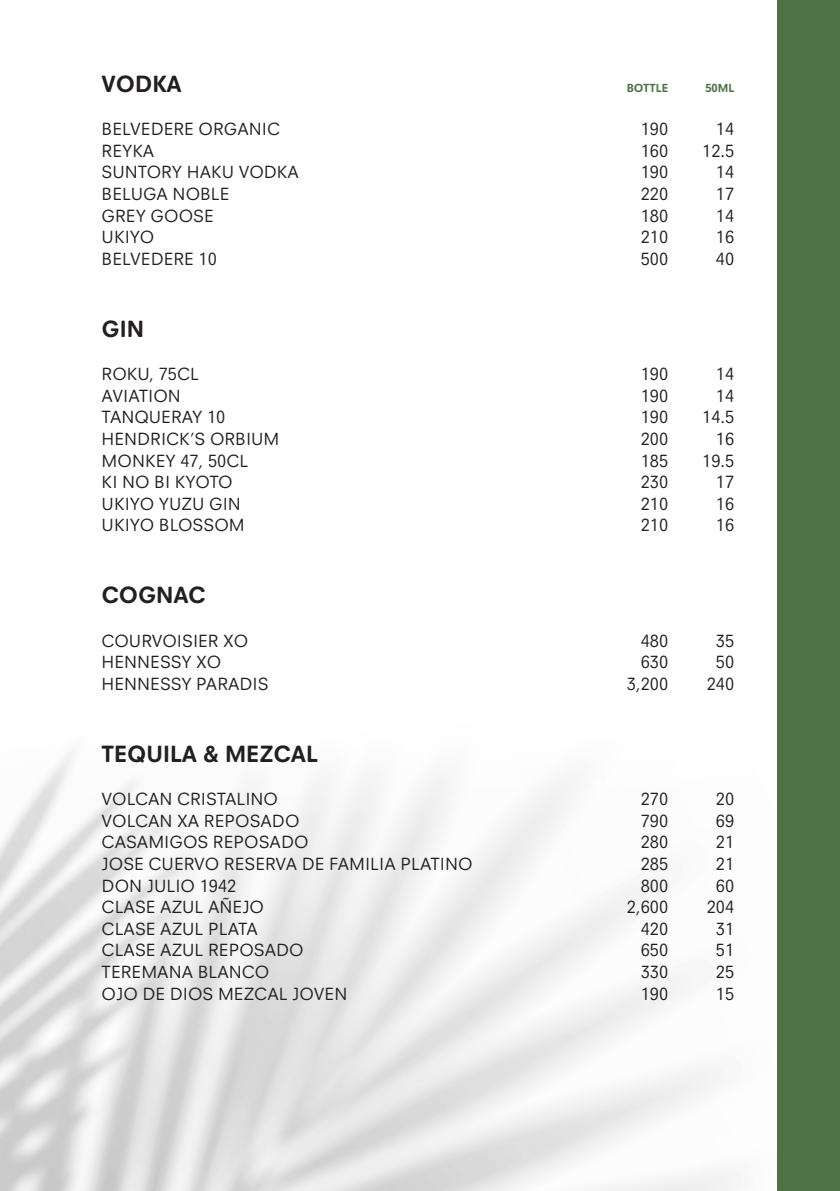
<style>
.page{position:relative;width:840px;height:1191px;background:#fff}
.page>*{position:absolute;margin:0;border:0;box-sizing:border-box;transform-origin:0 0}
.t1{font:700 24px "Neuzeit Office SR Pro";color:#231f20}
.t2{font:18px "Neuzeit Office SR Pro";color:#231f20}
.t3{font:700 12px "Neuzeit Office SR Pro";color:#4e7145}
</style>
<div class="page">
<img style="left:0;top:0;width:839px;height:1191px">
<p class="t1" style="left:102px;top:70px;width:81px">VODKA</p>
<p class="t3" style="left:626px;top:81px;width:43px">BOTTLE</p>
<p class="t3" style="left:705px;top:81px;width:30px">50ML</p>
<p class="t2" style="left:102px;top:119px;width:180px">BELVEDERE ORGANIC</p>
<p class="t2" style="left:640px;top:119px;width:29px">190</p>
<p class="t2" style="left:715px;top:119px;width:20px">14</p>
<p class="t2" style="left:102px;top:140px;width:54px">REYKA</p>
<p class="t2" style="left:640px;top:140px;width:29px">160</p>
<p class="t2" style="left:701px;top:140px;width:34px">12.5</p>
<p class="t2" style="left:102px;top:162px;width:199px">SUNTORY HAKU VODKA</p>
<p class="t2" style="left:640px;top:162px;width:29px">190</p>
<p class="t2" style="left:715px;top:162px;width:20px">14</p>
<p class="t2" style="left:102px;top:184px;width:129px">BELUGA NOBLE</p>
<p class="t2" style="left:640px;top:184px;width:29px">220</p>
<p class="t2" style="left:715px;top:184px;width:20px">17</p>
<p class="t2" style="left:102px;top:205px;width:114px">GREY GOOSE</p>
<p class="t2" style="left:640px;top:205px;width:29px">180</p>
<p class="t2" style="left:715px;top:205px;width:20px">14</p>
<p class="t2" style="left:102px;top:227px;width:54px">UKIYO</p>
<p class="t2" style="left:640px;top:227px;width:29px">210</p>
<p class="t2" style="left:715px;top:227px;width:20px">16</p>
<p class="t2" style="left:102px;top:248px;width:117px">BELVEDERE 10</p>
<p class="t2" style="left:640px;top:248px;width:29px">500</p>
<p class="t2" style="left:715px;top:248px;width:20px">40</p>
<p class="t1" style="left:102px;top:315px;width:44px">GIN</p>
<p class="t2" style="left:102px;top:364px;width:99px">ROKU, 75CL</p>
<p class="t2" style="left:640px;top:364px;width:29px">190</p>
<p class="t2" style="left:715px;top:364px;width:20px">14</p>
<p class="t2" style="left:102px;top:385px;width:81px">AVIATION</p>
<p class="t2" style="left:640px;top:385px;width:29px">190</p>
<p class="t2" style="left:715px;top:385px;width:20px">14</p>
<p class="t2" style="left:102px;top:407px;width:125px">TANQUERAY 10</p>
<p class="t2" style="left:640px;top:407px;width:29px">190</p>
<p class="t2" style="left:701px;top:407px;width:34px">14.5</p>
<p class="t2" style="left:102px;top:428px;width:179px">HENDRICK’S ORBIUM</p>
<p class="t2" style="left:640px;top:428px;width:29px">200</p>
<p class="t2" style="left:715px;top:428px;width:20px">16</p>
<p class="t2" style="left:102px;top:450px;width:148px">MONKEY 47, 50CL</p>
<p class="t2" style="left:640px;top:450px;width:29px">185</p>
<p class="t2" style="left:701px;top:450px;width:34px">19.5</p>
<p class="t2" style="left:102px;top:472px;width:132px">KI NO BI KYOTO</p>
<p class="t2" style="left:640px;top:472px;width:29px">230</p>
<p class="t2" style="left:715px;top:472px;width:20px">17</p>
<p class="t2" style="left:102px;top:493px;width:141px">UKIYO YUZU GIN</p>
<p class="t2" style="left:640px;top:493px;width:29px">210</p>
<p class="t2" style="left:715px;top:493px;width:20px">16</p>
<p class="t2" style="left:102px;top:515px;width:144px">UKIYO BLOSSOM</p>
<p class="t2" style="left:640px;top:515px;width:29px">210</p>
<p class="t2" style="left:715px;top:515px;width:20px">16</p>
<p class="t1" style="left:102px;top:581px;width:105px">COGNAC</p>
<p class="t2" style="left:102px;top:630px;width:148px">COURVOISIER XO</p>
<p class="t2" style="left:640px;top:630px;width:29px">480</p>
<p class="t2" style="left:715px;top:630px;width:20px">35</p>
<p class="t2" style="left:102px;top:652px;width:121px">HENNESSY XO</p>
<p class="t2" style="left:640px;top:652px;width:29px">630</p>
<p class="t2" style="left:715px;top:652px;width:20px">50</p>
<p class="t2" style="left:102px;top:673px;width:168px">HENNESSY PARADIS</p>
<p class="t2" style="left:626px;top:673px;width:43px">3,200</p>
<p class="t2" style="left:706px;top:673px;width:29px">240</p>
<p class="t1" style="left:102px;top:740px;width:218px">TEQUILA &amp; MEZCAL</p>
<p class="t2" style="left:102px;top:788px;width:178px">VOLCAN CRISTALINO</p>
<p class="t2" style="left:640px;top:788px;width:29px">270</p>
<p class="t2" style="left:715px;top:788px;width:20px">20</p>
<p class="t2" style="left:102px;top:810px;width:199px">VOLCAN XA REPOSADO</p>
<p class="t2" style="left:640px;top:810px;width:29px">790</p>
<p class="t2" style="left:715px;top:810px;width:20px">69</p>
<p class="t2" style="left:102px;top:832px;width:208px">CASAMIGOS REPOSADO</p>
<p class="t2" style="left:640px;top:832px;width:29px">280</p>
<p class="t2" style="left:715px;top:832px;width:20px">21</p>
<p class="t2" style="left:102px;top:853px;width:372px">JOSE CUERVO RESERVA DE FAMILIA PLATINO</p>
<p class="t2" style="left:640px;top:853px;width:29px">285</p>
<p class="t2" style="left:715px;top:853px;width:20px">21</p>
<p class="t2" style="left:102px;top:875px;width:136px">DON JULIO 1942</p>
<p class="t2" style="left:640px;top:875px;width:29px">800</p>
<p class="t2" style="left:715px;top:875px;width:20px">60</p>
<p class="t2" style="left:102px;top:896px;width:164px">CLASE AZUL AÑEJO</p>
<p class="t2" style="left:626px;top:896px;width:43px">2,600</p>
<p class="t2" style="left:706px;top:896px;width:29px">204</p>
<p class="t2" style="left:102px;top:918px;width:158px">CLASE AZUL PLATA</p>
<p class="t2" style="left:640px;top:918px;width:29px">420</p>
<p class="t2" style="left:715px;top:918px;width:20px">31</p>
<p class="t2" style="left:102px;top:940px;width:203px">CLASE AZUL REPOSADO</p>
<p class="t2" style="left:640px;top:940px;width:29px">650</p>
<p class="t2" style="left:715px;top:940px;width:20px">51</p>
<p class="t2" style="left:102px;top:961px;width:169px">TEREMANA BLANCO</p>
<p class="t2" style="left:640px;top:961px;width:29px">330</p>
<p class="t2" style="left:715px;top:961px;width:20px">25</p>
<p class="t2" style="left:102px;top:983px;width:247px">OJO DE DIOS MEZCAL JOVEN</p>
<p class="t2" style="left:640px;top:983px;width:29px">190</p>
<p class="t2" style="left:715px;top:983px;width:20px">15</p>
</div>
